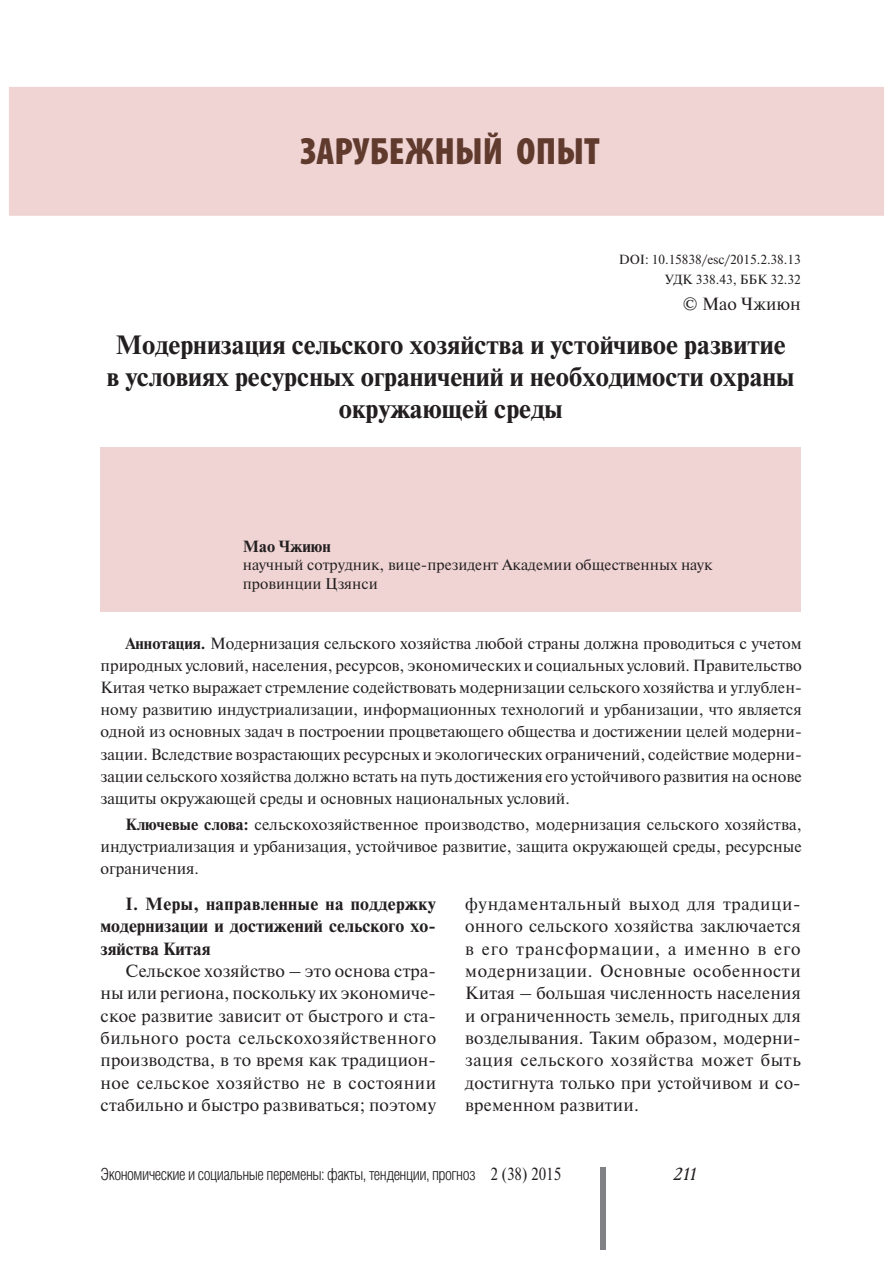
<style>
.page{position:relative;width:893px;height:1263px;background:#fff}
.page>*{position:absolute;margin:0;border:0;box-sizing:border-box;transform-origin:0 0}
.t1{font:900 condensed 38.25px "Myriad Pro";letter-spacing:.01em;color:#5f3a2d}
.t2{font:700 26.4px/31.8px "Newton C";color:#231f20;text-align:center}
.t3{font:17.7px/22.4px "Newton C";letter-spacing:.01em;color:#231f20;text-align:justify}
.t4{font:700 17.7px/22.4px "Newton C";letter-spacing:.005em;color:#231f20;text-align:justify}
.t5{font:italic 17.7px "Academy";color:#231f20}
.t6{font:300 16.65px "Helios Cond";letter-spacing:-.03em;color:#231f20}
.t7{font:16.2px/22px "Newton C";color:#231f20;text-align:justify}
.t8{font:700 16.2px "Newton C";color:#231f20}
.t9{font:15.45px/18.5px "Newton C";color:#231f20}
.t10{font:13.2px/20.1px "Newton C";color:#231f20;text-align:right}
.s1{font-weight:700}
.s2{font-family:"Newton C";font-weight:400;font-size:17.7px}
</style>
<div class="page">
<div style="left:600px;top:1167px;width:6px;height:83px;background:#808285"></div>
<div style="left:101px;top:447px;width:700px;height:164px;background:#f0d4d4"></div>
<div style="left:9px;top:87px;width:875px;height:129px;background:#f0d4d4"></div>
<h1 class="t1" style="left:300px;top:138px;width:301px">ЗАРУБЕЖНЫЙ ОПЫТ</h1>
<p class="t10" style="left:619px;top:251px;width:183px">DOI: 10.15838/esc/2015.2.38.13<br>УДК 338.43, ББК 32.32</p>
<p class="t3" style="left:683px;top:294px;width:119px">© Мао Чжиюн</p>
<h2 class="t2" style="left:107px;top:331px;width:689px">Модернизация сельского хозяйства и устойчивое развитие в условиях ресурсных ограничений и необходимости охраны окружающей среды</h2>
<p class="t8" style="left:243px;top:540px;width:90px">Мао Чжиюн</p>
<p class="t9" style="left:243px;top:557px;width:471px">научный сотрудник, вице-президент Академии общественных наук провинции Цзянси</p>
<p class="t7" style="left:101px;top:634px;width:703px;text-indent:25px"><span class="s1">Аннотация.</span> Модернизация сельского хозяйства любой страны должна проводиться с учетом природных условий, населения, ресурсов, экономических и социальных условий. Правительство Китая четко выражает стремление содействовать модернизации сельского хозяйства и углублен&shy;ному развитию индустриализации, информационных технологий и урбанизации, что является одной из основных задач в построении процветающего общества и достижении целей модерни&shy;зации. Вследствие возрастающих ресурсных и экологических ограничений, содействие модерни&shy;зации сельского хозяйства должно встать на путь достижения его устойчивого развития на основе защиты окружающей среды и основных национальных условий.</p>
<p class="t7" style="left:101px;top:815px;width:703px;text-indent:25px"><span class="s1">Ключевые слова:</span> сельскохозяйственное производство, модернизация сельского хозяйства, индустриализация и урбанизация, устойчивое развитие, защита окружающей среды, ресурсные ограничения.</p>
<p class="t4" style="left:101px;top:894px;width:337px;text-indent:25px">I. Меры, направленные на поддержку модернизации и достижений сельского хо&shy;зяйства Китая</p>
<p class="t3" style="left:101px;top:961px;width:337px;text-indent:25px">Сельское хозяйство – это основа стра&shy;ны или региона, поскольку их экономиче&shy;ское развитие зависит от быстрого и ста&shy;бильного роста сельскохозяйственного производства, в то время как традицион&shy;ное сельское хозяйство не в состоянии стабильно и быстро развиваться; поэтому</p>
<p class="t3" style="left:465px;top:894px;width:337px">фундаментальный выход для традици&shy;онного сельского хозяйства заключается в его трансформации, а именно в его модернизации. Основные особенности Китая – большая численность населения и ограниченность земель, пригодных для возделывания. Таким образом, модерни&shy;зация сельского хозяйства может быть достигнута только при устойчивом и со&shy;временном развитии.</p>
<p class="t6" style="left:101px;top:1168px;width:462px">Экономические и социальные перемены: факты, тенденции, прогноз <span class="s2">2 (38) 2015</span></p>
<p class="t5" style="left:673px;top:1165px;width:25px">211</p>
</div>
